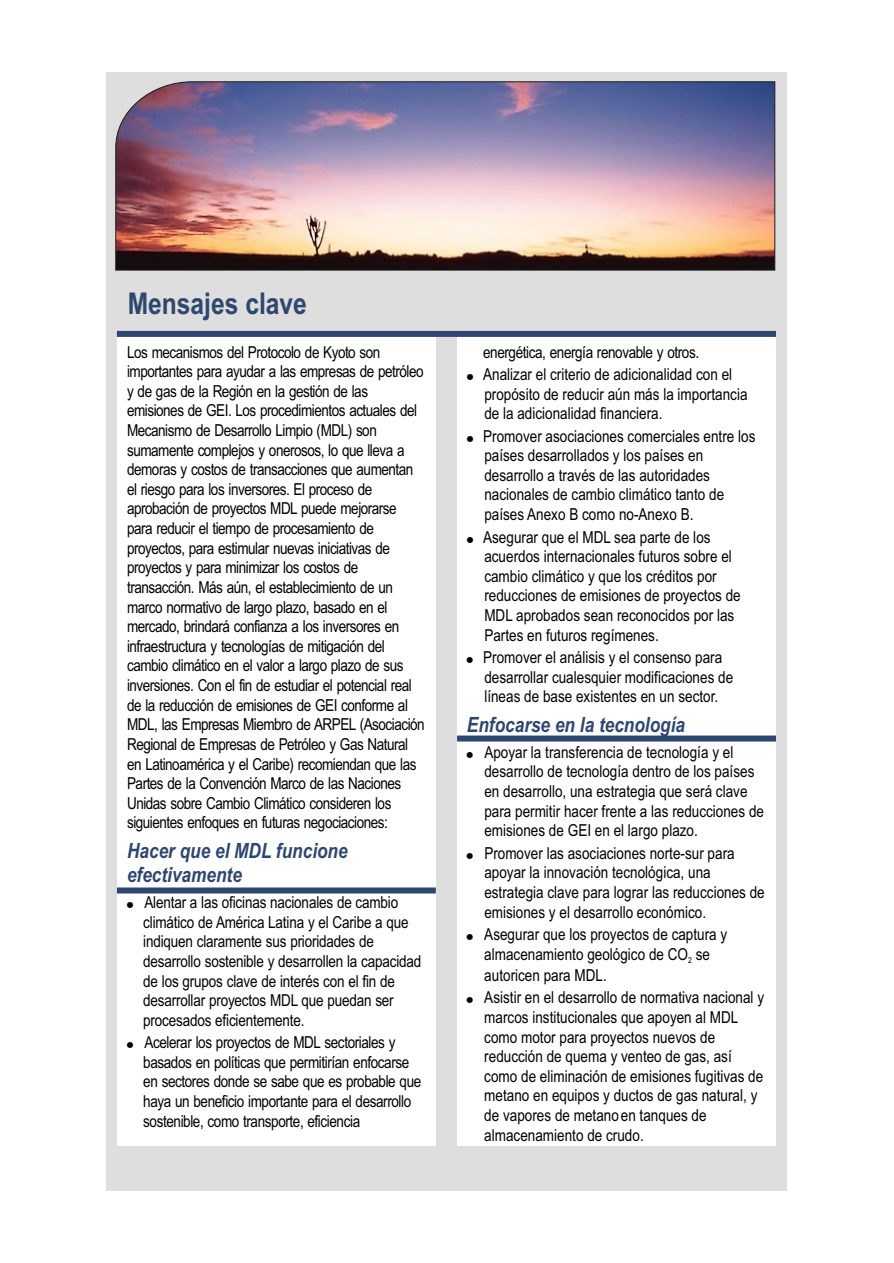
<style>
.page{position:relative;width:894px;height:1263px;background:#fff}
.page>*{position:absolute;margin:0;border:0;box-sizing:border-box;transform-origin:0 0}
.t1{font:700 30px "Arial Narrow";color:#2e476e}
.t2{font:italic 700 21px/24.2px "Arial Narrow";color:#2e476e}
.t3{font:16.5px/19.6px "Arial Narrow";letter-spacing:-.01em;color:#000}
.t4{font:16.5px/19.6px "Arial Narrow";letter-spacing:-.03em;color:#000}
.t5{font:8.25px "Arial Narrow";color:#000}
</style>
<div class="page">
<div style="left:106px;top:72px;width:681px;height:1119px;background:#dedede"></div>
<div style="left:457px;top:337px;width:319px;height:809px;background:#fff"></div>
<div style="left:117px;top:337px;width:319px;height:809px;background:#fff"></div>
<img style="left:115px;top:81px;width:660px;height:189px">
<svg style="left:116px;top:330px;width:660px;height:7px"></svg>
<svg style="left:457px;top:735px;width:319px;height:7px"></svg>
<svg style="left:116px;top:887px;width:320px;height:7px"></svg>
<h1 class="t1" style="left:128px;top:292px;width:181px">Mensajes clave</h1>
<p class="t3" style="left:127px;top:343px;width:255px">Los mecanismos del Protocolo de Kyoto son</p>
<p class="t3" style="left:483px;top:343px;width:217px">energética, energía renovable y otros.</p>
<p class="t4" style="left:127px;top:363px;width:298px">importantes para ayudar a las empresas de petróleo</p>
<p class="t3" style="left:483px;top:366px;width:251px">Analizar el criterio de adicionalidad con el</p>
<p class="t4" style="left:127px;top:383px;width:242px">y de gas de la Región en la gestión de las</p>
<p class="t3" style="left:484px;top:385px;width:265px">propósito de reducir aún más la importancia</p>
<p class="t4" style="left:127px;top:402px;width:292px">emisiones de GEI. Los procedimientos actuales del</p>
<p class="t3" style="left:484px;top:405px;width:180px">de la adicionalidad financiera.</p>
<p class="t4" style="left:127px;top:422px;width:251px">Mecanismo de Desarrollo Limpio (MDL) son</p>
<p class="t3" style="left:483px;top:428px;width:274px">Promover asociaciones comerciales entre los</p>
<p class="t4" style="left:127px;top:442px;width:279px">sumamente complejos y onerosos, lo que lleva a</p>
<p class="t3" style="left:484px;top:447px;width:220px">países desarrollados y los países en</p>
<p class="t4" style="left:127px;top:461px;width:288px">demoras y costos de transacciones que aumentan</p>
<p class="t3" style="left:484px;top:467px;width:227px">desarrollo a través de las autoridades</p>
<p class="t4" style="left:127px;top:481px;width:247px">el riesgo para los inversores. El proceso de</p>
<p class="t3" style="left:484px;top:486px;width:241px">nacionales de cambio climático tanto de</p>
<p class="t4" style="left:127px;top:500px;width:271px">aprobación de proyectos MDL puede mejorarse</p>
<p class="t3" style="left:484px;top:506px;width:211px">países Anexo B como no-Anexo B.</p>
<p class="t4" style="left:127px;top:520px;width:248px">para reducir el tiempo de procesamiento de</p>
<p class="t3" style="left:483px;top:528px;width:229px">Asegurar que el MDL sea parte de los</p>
<p class="t4" style="left:127px;top:540px;width:264px">proyectos, para estimular nuevas iniciativas de</p>
<p class="t3" style="left:484px;top:548px;width:249px">acuerdos internacionales futuros sobre el</p>
<p class="t4" style="left:127px;top:559px;width:233px">proyectos y para minimizar los costos de</p>
<p class="t3" style="left:484px;top:568px;width:234px">cambio climático y que los créditos por</p>
<p class="t4" style="left:127px;top:579px;width:267px">transacción. Más aún, el establecimiento de un</p>
<p class="t3" style="left:484px;top:587px;width:258px">reducciones de emisiones de proyectos de</p>
<p class="t4" style="left:127px;top:598px;width:262px">marco normativo de largo plazo, basado en el</p>
<p class="t3" style="left:484px;top:607px;width:252px">MDL aprobados sean reconocidos por las</p>
<p class="t4" style="left:127px;top:618px;width:274px">mercado, brindará confianza a los inversores en</p>
<p class="t3" style="left:484px;top:626px;width:176px">Partes en futuros regímenes.</p>
<p class="t4" style="left:127px;top:638px;width:259px">infraestructura y tecnologías de mitigación del</p>
<p class="t3" style="left:483px;top:649px;width:241px">Promover el análisis y el consenso para</p>
<p class="t4" style="left:127px;top:657px;width:278px">cambio climático en el valor a largo plazo de sus</p>
<p class="t3" style="left:484px;top:669px;width:250px">desarrollar cualesquier modificaciones de</p>
<p class="t4" style="left:127px;top:677px;width:286px">inversiones. Con el fin de estudiar el potencial real</p>
<p class="t3" style="left:484px;top:688px;width:235px">líneas de base existentes en un sector.</p>
<p class="t4" style="left:127px;top:697px;width:299px">de la reducción de emisiones de GEI conforme al<br>MDL, las Empresas Miembro de ARPEL (Asociación<br>Regional de Empresas de Petróleo y Gas Natural</p>
<p class="t2" style="left:467px;top:715px;width:220px">Enfocarse en la tecnología</p>
<p class="t3" style="left:484px;top:744px;width:251px">Apoyar la transferencia de tecnología y el</p>
<p class="t4" style="left:127px;top:755px;width:291px">en Latinoamérica y el Caribe) recomiendan que las</p>
<p class="t3" style="left:484px;top:763px;width:272px">desarrollo de tecnología dentro de los países</p>
<p class="t4" style="left:127px;top:775px;width:276px">Partes de la Convención Marco de las Naciones</p>
<p class="t3" style="left:484px;top:783px;width:265px">en desarrollo, una estrategia que será clave</p>
<p class="t4" style="left:127px;top:795px;width:266px">Unidas sobre Cambio Climático consideren los</p>
<p class="t3" style="left:484px;top:803px;width:281px">para permitir hacer frente a las reducciones de</p>
<p class="t4" style="left:127px;top:814px;width:262px">siguientes enfoques en futuras negociaciones:</p>
<p class="t3" style="left:484px;top:821px;width:252px;line-height:22.4px">emisiones de GEI en el largo plazo.<br>Promover las asociaciones norte-sur para</p>
<p class="t3" style="left:484px;top:864px;width:282px">apoyar la innovación tecnológica, una estrategia clave para lograr las reducciones de</p>
<p class="t2" style="left:127px;top:841px;width:222px">Hacer que el MDL funcione efectivamente</p>
<p class="t3" style="left:144px;top:894px;width:255px">Alentar a las oficinas nacionales de cambio</p>
<p class="t3" style="left:484px;top:903px;width:223px">emisiones y el desarrollo económico.</p>
<p class="t3" style="left:143px;top:914px;width:267px">climático de América Latina y el Caribe a que</p>
<p class="t3" style="left:484px;top:926px;width:245px">Asegurar que los proyectos de captura y</p>
<p class="t3" style="left:143px;top:933px;width:232px">indiquen claramente sus prioridades de</p>
<p class="t3" style="left:484px;top:946px;width:227px">almacenamiento geológico de CO se</p>
<p class="t3" style="left:143px;top:953px;width:280px">desarrollo sostenible y desarrollen la capacidad</p>
<p class="t5" style="left:688px;top:957px;width:5px">2</p>
<p class="t3" style="left:484px;top:967px;width:124px">autoricen para MDL.</p>
<p class="t3" style="left:143px;top:972px;width:253px">de los grupos clave de interés con el fin de desarrollar proyectos MDL que puedan ser</p>
<p class="t3" style="left:484px;top:989px;width:281px">Asistir en el desarrollo de normativa nacional y</p>
<p class="t3" style="left:143px;top:1012px;width:163px">procesados eficientemente.</p>
<p class="t3" style="left:484px;top:1009px;width:256px">marcos institucionales que apoyen al MDL como motor para proyectos nuevos de</p>
<p class="t3" style="left:144px;top:1034px;width:253px">Acelerar los proyectos de MDL sectoriales y</p>
<p class="t3" style="left:484px;top:1048px;width:249px">reducción de quema y venteo de gas, así</p>
<p class="t3" style="left:143px;top:1054px;width:268px">basados en políticas que permitirían enfocarse</p>
<p class="t3" style="left:484px;top:1068px;width:281px">como de eliminación de emisiones fugitivas de</p>
<p class="t3" style="left:143px;top:1073px;width:280px">en sectores donde se sabe que es probable que</p>
<p class="t3" style="left:484px;top:1087px;width:275px">metano en equipos y ductos de gas natural, y</p>
<p class="t3" style="left:143px;top:1093px;width:270px">haya un beneficio importante para el desarrollo</p>
<p class="t3" style="left:484px;top:1107px;width:224px">de vapores de metano en tanques de</p>
<p class="t3" style="left:143px;top:1113px;width:218px">sostenible, como transporte, eficiencia</p>
<p class="t3" style="left:484px;top:1127px;width:161px">almacenamiento de crudo.</p>
</div>
